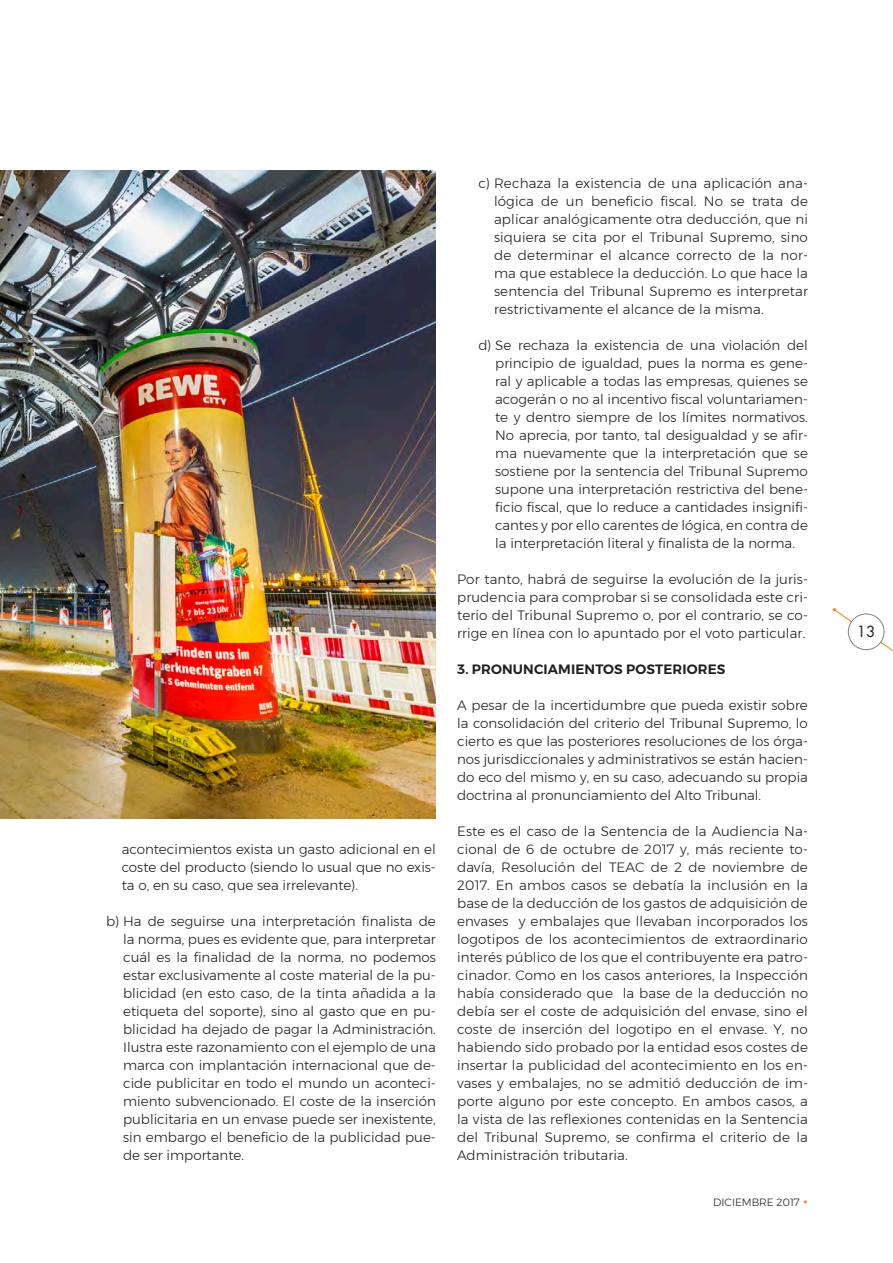
<style>
.page{position:relative;width:893px;height:1263px;background:#fff}
.page>*{position:absolute;margin:0;border:0;box-sizing:border-box;transform-origin:0 0}
.t1{font:15px "Futura";color:#231f20}
.t2{font:300 13.5px/18px "Montserrat";color:#231f20;text-align:justify}
.t3{font:600 13.5px "Montserrat";letter-spacing:.01em;color:#231f20}
.t4{font:300 10.5px "Montserrat";color:#231f20}
.s1{font-family:"Gill Sans";font-size:12px;color:#f38520}
</style>
<div class="page">
<svg style="left:832px;top:608px;width:61px;height:43px"></svg>
<div style="left:848px;top:614px;width:36px;height:36px;background:#fff;border-radius:50%"></div>
<div style="left:848px;top:614px;width:36px;height:36px;border:1px solid #808285;border-radius:50%"></div>
<img style="left:0;top:170px;width:436px;height:649px">
<p class="t2" style="left:122px;top:840px;width:316px">acontecimientos exista un gasto adicional en el coste del producto (siendo lo usual que no exis&shy;ta o, en su caso, que sea irrelevante).</p>
<p class="t2" style="left:123px;top:912px;width:314px;text-indent:-17px">b) Ha de seguirse una interpretación finalista de la norma, pues es evidente que, para interpretar cuál es la finalidad de la norma, no podemos estar exclusivamente al coste material de la pu&shy;blicidad (en esto caso, de la tinta añadida a la etiqueta del soporte), sino al gasto que en pu&shy;blicidad ha dejado de pagar la Administración.<br>Ilustra este razonamiento con el ejemplo de una marca con implantación internacional que de&shy;cide publicitar en todo el mundo un aconteci&shy;miento subvencionado. El coste de la inserción publicitaria en un envase puede ser inexistente, sin embargo el beneficio de la publicidad pue&shy;de ser importante.</p>
<p class="t2" style="left:494px;top:174px;width:315px;text-indent:-16px">c) Rechaza la existencia de una aplicación ana&shy;lógica de un beneficio fiscal. No se trata de aplicar analógicamente otra deducción, que ni siquiera se cita por el Tribunal Supremo, sino de determinar el alcance correcto de la nor&shy;ma que establece la deducción. Lo que hace la sentencia del Tribunal Supremo es interpretar restrictivamente el alcance de la misma.</p>
<p class="t2" style="left:495px;top:336px;width:314px;text-indent:-17px">d) Se rechaza la existencia de una violación del principio de igualdad, pues la norma es gene&shy;ral y aplicable a todas las empresas, quienes se acogerán o no al incentivo fiscal voluntariamen&shy;te y dentro siempre de los límites normativos.<br>No aprecia, por tanto, tal desigualdad y se afir&shy;ma nuevamente que la interpretación que se sostiene por la sentencia del Tribunal Supremo supone una interpretación restrictiva del bene&shy;ficio fiscal, que lo reduce a cantidades insignifi&shy;cantes y por ello carentes de lógica, en contra de la interpretación literal y finalista de la norma.</p>
<p class="t2" style="left:457px;top:570px;width:352px">Por tanto, habrá de seguirse la evolución de la juris&shy;prudencia para comprobar si se consolidada este cri&shy;terio del Tribunal Supremo o, por el contrario, se co&shy;rrige en línea con lo apuntado por el voto particular.</p>
<p class="t3" style="left:457px;top:659px;width:270px">3. PRONUNCIAMIENTOS POSTERIORES</p>
<p class="t2" style="left:457px;top:696px;width:352px">A pesar de la incertidumbre que pueda existir sobre la consolidación del criterio del Tribunal Supremo, lo cierto es que las posteriores resoluciones de los órga&shy;nos jurisdiccionales y administrativos se están hacien&shy;do eco del mismo y, en su caso, adecuando su propia doctrina al pronunciamiento del Alto Tribunal.</p>
<p class="t2" style="left:457px;top:822px;width:352px">Este es el caso de la Sentencia de la Audiencia Na&shy;cional de 6 de octubre de 2017 y, más reciente to&shy;davía, Resolución del TEAC de 2 de noviembre de 2017. En ambos casos se debatía la inclusión en la base de la deducción de los gastos de adquisición de envases y embalajes que llevaban incorporados los logotipos de los acontecimientos de extraordinario interés público de los que el contribuyente era patro&shy;cinador. Como en los casos anteriores, la Inspección había considerado que la base de la deducción no debía ser el coste de adquisición del envase, sino el coste de inserción del logotipo en el envase. Y, no habiendo sido probado por la entidad esos costes de insertar la publicidad del acontecimiento en los en&shy;vases y embalajes, no se admitió deducción de im&shy;porte alguno por este concepto. En ambos casos, a la vista de las reflexiones contenidas en la Sentencia del Tribunal Supremo, se confirma el criterio de la Administración tributaria.</p>
<p class="t4" style="left:713px;top:1194px;width:97px">DICIEMBRE 2017 <span class="s1">•</span></p>
<p class="t1" style="left:857px;top:622px;width:20px">13</p>
</div>
